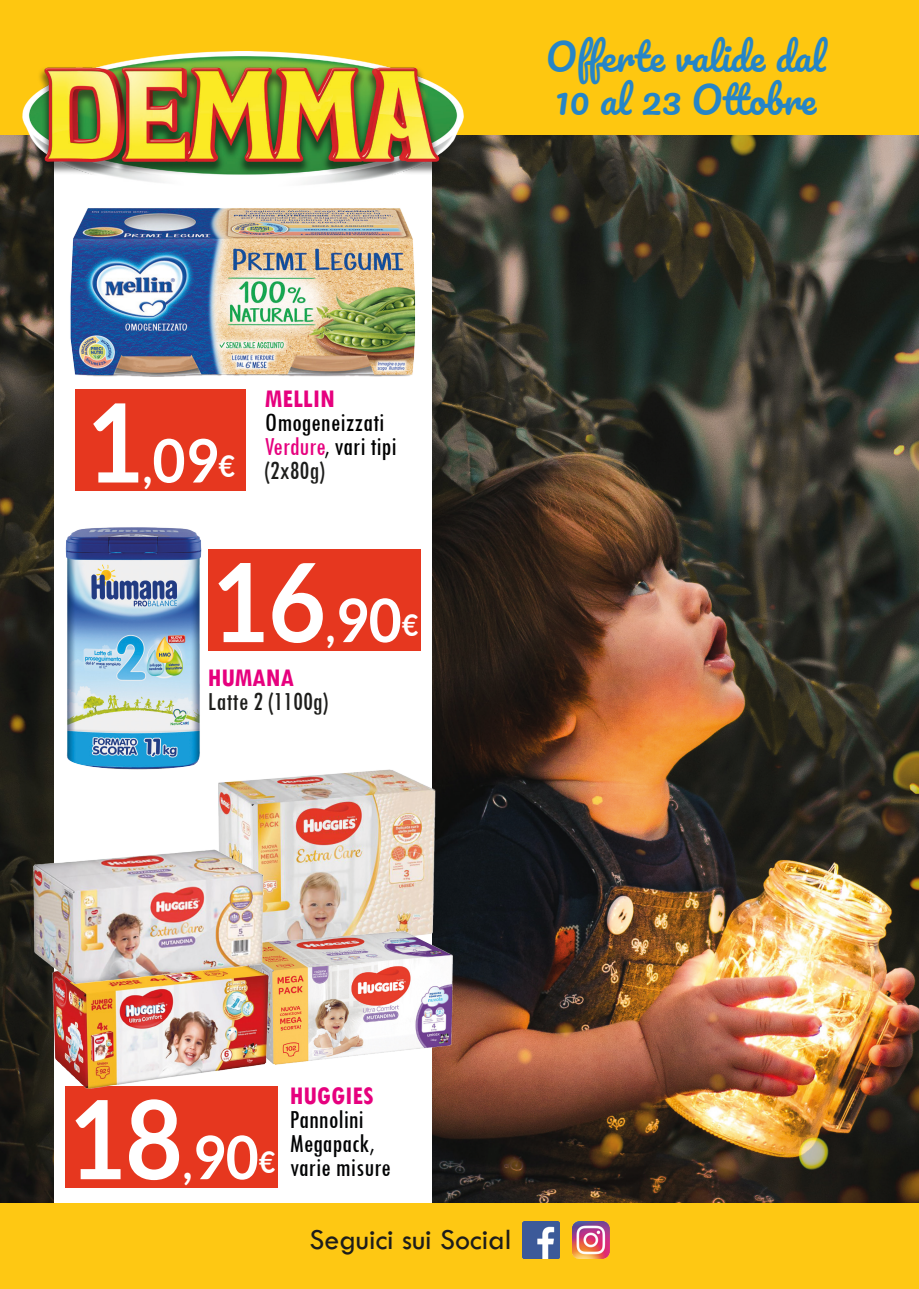
<style>
.page{position:relative;width:919px;height:1289px;background:#fff}
.page>*{position:absolute;margin:0;border:0;box-sizing:border-box;transform-origin:0 0}
.t1{font:700 109.2px "Lato";color:#fff;scale:.91 1}
.t2{font:700 60px "Lato";color:#fff;scale:.95 1}
.t3{font:37.5px "Pacifico";color:#2685c7}
.t4{font:30px "Tw Cen";color:#1d1d1b}
.t5{font:condensed 27px/24px "Tw Cen";color:#020304}
.t6{font:condensed 27px "Tw Cen";color:#000}
.t7{font:condensed 27px "Tw Cen";color:#1d1d1b}
.t8{font:700 condensed 27px "Tw Cen";color:#e6007e}
.s1{font-size:45px}
.s2{font-size:30px}
.s3{color:#e6007e}
</style>
<div class="page">
<img style="left:0;top:134px;width:918px;height:1069px">
<div style="left:54px;top:2px;width:377px;height:1286px;background:#fff"></div>
<div style="left:0;top:1203px;width:918px;height:85px;background:#fec813"></div>
<div style="left:0;top:0;width:918px;height:134px;background:#fec710"></div>
<img style="left:70px;top:208px;width:346px;height:168px">
<div style="left:65px;top:1085px;width:212px;height:102px;background:#e6371f"></div>
<div style="left:75px;top:389px;width:170px;height:102px;background:#e6371f"></div>
<img style="left:65px;top:527px;width:136px;height:242px">
<div style="left:208px;top:549px;width:212px;height:101px;background:#e6371f"></div>
<img style="left:22px;top:51px;width:441px;height:141px">
<img style="left:522px;top:1221px;width:38px;height:37px">
<img style="left:572px;top:1221px;width:37px;height:37px">
<img style="left:219px;top:769px;width:216px;height:162px">
<img style="left:265px;top:931px;width:187px;height:133px">
<img style="left:52px;top:955px;width:217px;height:133px">
<img style="left:33px;top:849px;width:232px;height:134px">
<p class="t1" style="left:85px;top:380px;width:65px">1</p>
<p class="t2" style="left:143px;top:426px;width:99px"><span class="s1">,</span>09<span class="s2">€</span></p>
<p class="t8" style="left:265px;top:382px;width:71px">MELLIN</p>
<p class="t6" style="left:265px;top:406px;width:121px">Omogeneizzati</p>
<p class="t6" style="left:265px;top:430px;width:133px"><span class="s3">Verdure</span>, vari tipi</p>
<p class="t7" style="left:265px;top:454px;width:61px">(2x80g)</p>
<p class="t1" style="left:210px;top:539px;width:129px">16</p>
<p class="t2" style="left:326px;top:586px;width:99px"><span class="s1">,</span>90<span class="s2">€</span></p>
<p class="t8" style="left:208px;top:661px;width:88px">HUMANA</p>
<p class="t7" style="left:208px;top:685px;width:121px">Latte 2 (1100g)</p>
<p class="t3" style="left:545px;top:37px;width:280px">Offerte valide dal</p>
<p class="t3" style="left:555px;top:80px;width:262px">10 al 23 Ottobre</p>
<p class="t1" style="left:67px;top:1076px;width:129px">18</p>
<p class="t2" style="left:183px;top:1122px;width:99px"><span class="s1">,</span>90<span class="s2">€</span></p>
<p class="t8" style="left:290px;top:1078px;width:85px">HUGGIES</p>
<p class="t5" style="left:290px;top:1106px;width:86px">Pannolini<br>Megapack,</p>
<p class="t5" style="left:290px;top:1154px;width:102px">varie misure</p>
<p class="t4" style="left:309px;top:1221px;width:203px">Seguici sui Social</p>
</div>
